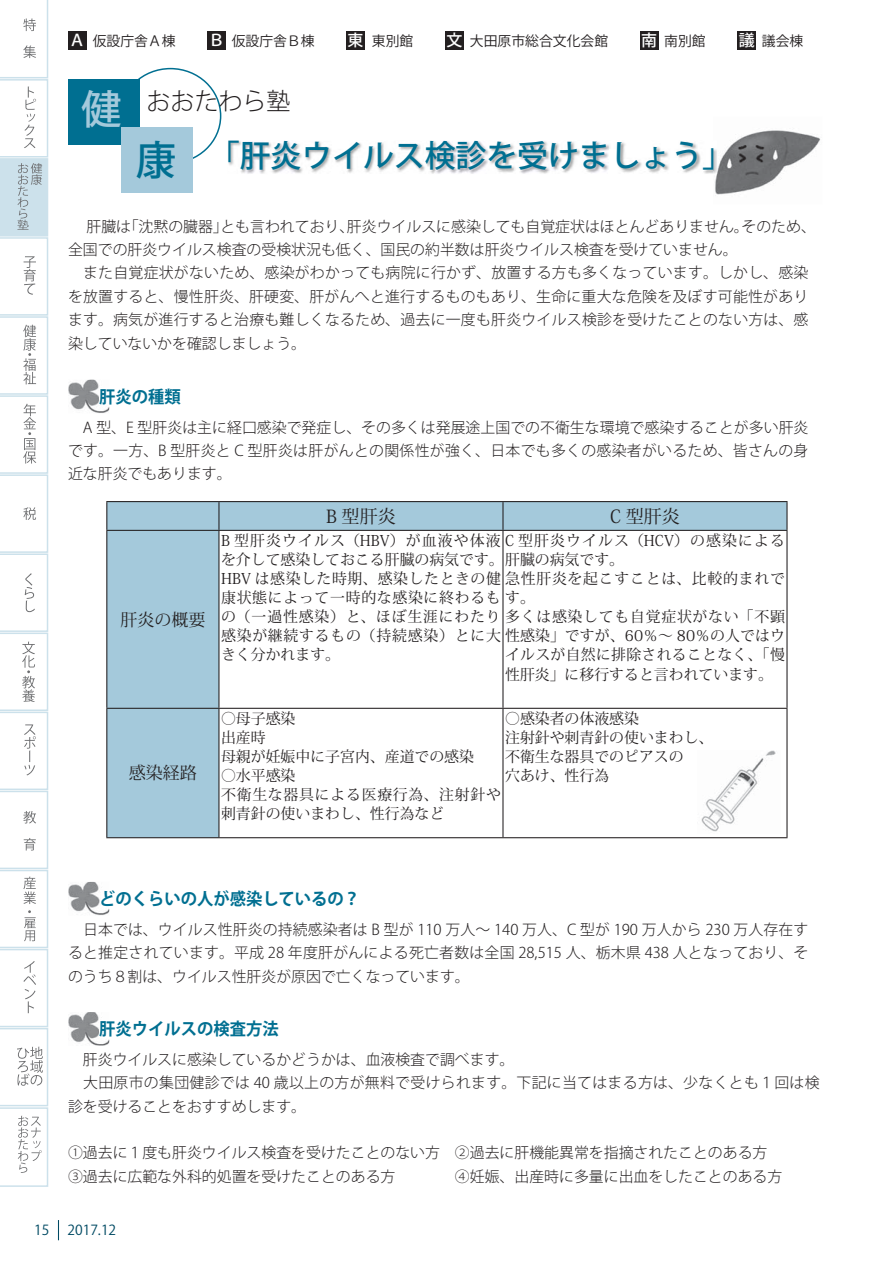
<style>
.page{position:relative;width:893px;height:1263px;background:#fff}
.page>*{position:absolute;margin:0;border:0;box-sizing:border-box;transform-origin:0 0}
.t1{font:40.5px "Koz Go Pro Medium 90 pv RKSJ V";color:#006f91}
.t2{font:40.5px "Koz Go Pro Medium 90 pv RKSJ V";color:#a4c9db}
.t3{font:30.9px "Koz Go Pro Medium 90 pv RKSJ V";color:#006f91}
.t4{font:24px "Koz Go Pro Light 90 pv RKSJ H";color:#231f20}
.t5{font:18px "Koz Min Pro Regular 90 pv RKSJ H";color:#231f20}
.t6{font:16.95px "Koz Go Pro Bold 90 pv RKSJ H";color:#006f91;scale:.96 1}
.t7{font:16.95px "Koz Min Pro Regular 90 pv RKSJ H";color:#231f20}
.t8{font:14.85px/23.4px "Koz Go Pro Light 90 pv RKSJ H";color:#231f20}
.t9{font:14.85px/19.2px "Koz Min Pro Regular 90 pv RKSJ H";letter-spacing:.05em;color:#231f20}
.t10{font:14.85px/23.4px "Koz Go Pro Light 90 pv RKSJ H";letter-spacing:.02em;color:#231f20}
.t11{font:14.85px/19.2px "Koz Min Pro Regular 90 pv RKSJ H";letter-spacing:.02em;color:#231f20}
.t12{font:14.85px/19.2px "Koz Min Pro Regular 90 pv RKSJ H";color:#231f20}
.t13{font:13.8px "Koz Go Pro Regular 90 pv RKSJ H";color:#231f20}
.t14{font:13.8px "Koz Go Pro Regular 90 pv RKSJ H";color:#004a63}
.s1{font-family:"Koz Go Pro Medium 90 pv RKSJ V";font-size:15.9px;color:#fff}
</style>
<div class="page">
<svg style="left:58px;top:1220px;width:1px;height:20px"></svg>
<div style="left:445px;top:31px;width:19px;height:19px;background:#231f20"></div>
<div style="left:738px;top:31px;width:18px;height:19px;background:#231f20"></div>
<div style="left:640px;top:31px;width:18px;height:19px;background:#231f20"></div>
<div style="left:347px;top:31px;width:18px;height:19px;background:#231f20"></div>
<div style="left:68px;top:31px;width:18px;height:19px;background:#231f20"></div>
<div style="left:207px;top:31px;width:19px;height:19px;background:#231f20"></div>
<svg style="left:0;top:0;width:48px;height:1187px"></svg>
<svg style="left:107px;top:502px;width:679px;height:335px"></svg>
<hr style="left:106px;top:501px;width:113px;height:1px;background:#231f20">
<svg style="left:106px;top:502px;width:1px;height:28px"></svg>
<hr style="left:219px;top:501px;width:284px;height:1px;background:#231f20">
<svg style="left:218px;top:502px;width:1px;height:28px"></svg>
<hr style="left:503px;top:501px;width:284px;height:1px;background:#231f20">
<svg style="left:502px;top:502px;width:1px;height:28px"></svg>
<svg style="left:786px;top:502px;width:1px;height:28px"></svg>
<hr style="left:106px;top:530px;width:113px;height:1px;background:#231f20">
<hr style="left:106px;top:531px;width:1px;height:177px;background:#231f20">
<hr style="left:219px;top:530px;width:284px;height:1px;background:#231f20">
<hr style="left:218px;top:531px;width:1px;height:177px;background:#231f20">
<hr style="left:503px;top:530px;width:284px;height:1px;background:#231f20">
<hr style="left:502px;top:531px;width:1px;height:177px;background:#231f20">
<hr style="left:786px;top:531px;width:1px;height:177px;background:#231f20">
<hr style="left:106px;top:708px;width:113px;height:1px;background:#231f20">
<hr style="left:106px;top:709px;width:1px;height:128px;background:#231f20">
<hr style="left:219px;top:708px;width:284px;height:1px;background:#231f20">
<hr style="left:218px;top:709px;width:1px;height:128px;background:#231f20">
<hr style="left:503px;top:708px;width:284px;height:1px;background:#231f20">
<hr style="left:502px;top:709px;width:1px;height:128px;background:#231f20">
<hr style="left:786px;top:709px;width:1px;height:128px;background:#231f20">
<hr style="left:106px;top:837px;width:681px;height:1px;background:#231f20">
<svg style="left:138px;top:68px;width:83px;height:91px"></svg>
<div style="left:68px;top:79px;width:72px;height:66px;background:#006f91"></div>
<div style="left:121px;top:127px;width:72px;height:66px;background:#a4c9db"></div>
<img style="left:228px;top:140px;width:485px;height:34px">
<img style="left:229px;top:141px;width:484px;height:29px">
<img style="left:68px;top:380px;width:41px;height:33px">
<img style="left:99px;top:388px;width:10px;height:17px">
<img style="left:68px;top:882px;width:41px;height:33px">
<img style="left:101px;top:890px;width:8px;height:17px">
<img style="left:68px;top:1012px;width:41px;height:34px">
<img style="left:99px;top:1021px;width:10px;height:16px">
<img style="left:713px;top:130px;width:107px;height:65px">
<svg style="left:713px;top:141px;width:1px;height:29px"></svg>
<img style="left:697px;top:750px;width:84px;height:83px">
<p class="t13" style="left:69px;top:35px;width:108px"><span class="s1">Ａ</span> 仮設庁舎Ａ棟</p>
<p class="t13" style="left:209px;top:35px;width:107px"><span class="s1">Ｂ</span> 仮設庁舎Ｂ棟</p>
<p class="t13" style="left:347px;top:35px;width:67px"><span class="s1">東</span> 東別館</p>
<p class="t13" style="left:446px;top:35px;width:163px"><span class="s1">文</span>大田原市総合文化会館</p>
<p class="t13" style="left:739px;top:35px;width:66px"><span class="s1">議</span>議会棟</p>
<p class="t13" style="left:641px;top:35px;width:66px"><span class="s1">南</span>南別館</p>
<p class="t2" style="left:81px;top:94px;width:42px">健</p>
<p class="t4" style="left:147px;top:92px;width:146px">おおたわら塾</p>
<p class="t3" style="left:209px;top:144px;width:526px">「肝炎ウイルス検診を受けましょう」</p>
<p class="t1" style="left:136px;top:144px;width:42px">康</p>
<p class="t8" style="left:68px;top:216px;width:749px">　肝臓は「沈黙の臓器」とも言われており、肝炎ウイルスに感染しても自覚症状はほとんどありません。そのため、全国での肝炎ウイルス検査の受検状況も低く、国民の約半数は肝炎ウイルス検査を受けていません。<br>　また自覚症状がないため、感染がわかっても病院に行かず、放置する方も多くなっています。しかし、感染を放置すると、慢性肝炎、肝硬変、肝がんへと進行するものもあり、生命に重大な危険を及ぼす可能性があります。病気が進行すると治療も難しくなるため、過去に一度も肝炎ウイルス検診を受けたことのない方は、感染していないかを確認しましょう。</p>
<p class="t6" style="left:99px;top:390px;width:87px">肝炎の種類</p>
<p class="t8" style="left:68px;top:417px;width:742px;text-align:justify">　A 型、E 型肝炎は主に経口感染で発症し、その多くは発展途上国での不衛生な環境で感染することが多い肝炎です。一方、B 型肝炎と C 型肝炎は肝がんとの関係性が強く、日本でも多くの感染者がいるため、皆さんの身近な肝炎でもあります。</p>
<p class="t7" style="left:120px;top:613px;width:87px">肝炎の概要</p>
<p class="t7" style="left:129px;top:767px;width:70px">感染経路</p>
<p class="t5" style="left:326px;top:509px;width:71px">B 型肝炎</p>
<p class="t5" style="left:610px;top:509px;width:71px">C 型肝炎</p>
<p class="t9" style="left:221px;top:532px;width:565px">B 型肝炎ウイルス（HBV）が血液や体液 C 型肝炎ウイルス（HCV）の感染によるを介して感染しておこる肝臓の病気です。肝臓の病気です。<br>HBV は感染した時期、感染したときの健急性肝炎を起こすことは、比較的まれで康状態によって一時的な感染に終わるもす。<br>の（一過性感染）と、ほぼ生涯にわたり多くは感染しても自覚症状がない「不顕感染が継続するもの（持続感染）とに大性感染」ですが、60％～ 80％の人ではウきく分かれます。</p>
<p class="t11" style="left:505px;top:647px;width:281px">イルスが自然に排除されることなく、「慢性肝炎」に移行すると言われています。</p>
<p class="t12" style="left:505px;top:710px;width:210px">○感染者の体液感染<br>注射針や刺青針の使いまわし、不衛生な器具でのピアスの<br>穴あけ、性行為</p>
<p class="t12" style="left:221px;top:710px;width:254px">○母子感染<br>出産時<br>母親が妊娠中に子宮内、産道での感染</p>
<p class="t11" style="left:221px;top:768px;width:281px">○水平感染<br>不衛生な器具による医療行為、注射針や刺青針の使いまわし、性行為など</p>
<p class="t6" style="left:99px;top:892px;width:274px">どのくらいの人が感染しているの？</p>
<p class="t8" style="left:68px;top:919px;width:742px;text-align:justify">　日本では、ウイルス性肝炎の持続感染者は B 型が 110 万人～ 140 万人、C 型が 190 万人から 230 万人存在すると推定されています。平成 28 年度肝がんによる死亡者数は全国 28,515 人、栃木県 438 人となっており、そのうち８割は、ウイルス性肝炎が原因で亡くなっています。</p>
<p class="t6" style="left:99px;top:1022px;width:189px">肝炎ウイルスの検査方法</p>
<p class="t10" style="left:68px;top:1050px;width:753px">　肝炎ウイルスに感染しているかどうかは、血液検査で調べます。<br>　大田原市の集団健診では 40 歳以上の方が無料で受けられます。下記に当てはまる方は、少なくとも１回は検診を受けることをおすすめします。</p>
<p class="t8" style="left:68px;top:1143px;width:716px">①過去に１度も肝炎ウイルス検査を受けたことのない方　②過去に肝機能異常を指摘されたことのある方<br>③過去に広範な外科的処置を受けたことのある方　　　　④妊娠、出産時に多量に出血をしたことのある方</p>
<p class="t14" style="left:34px;top:1225px;width:17px">15</p>
<p class="t14" style="left:68px;top:1225px;width:50px">2017.12</p>
</div>
